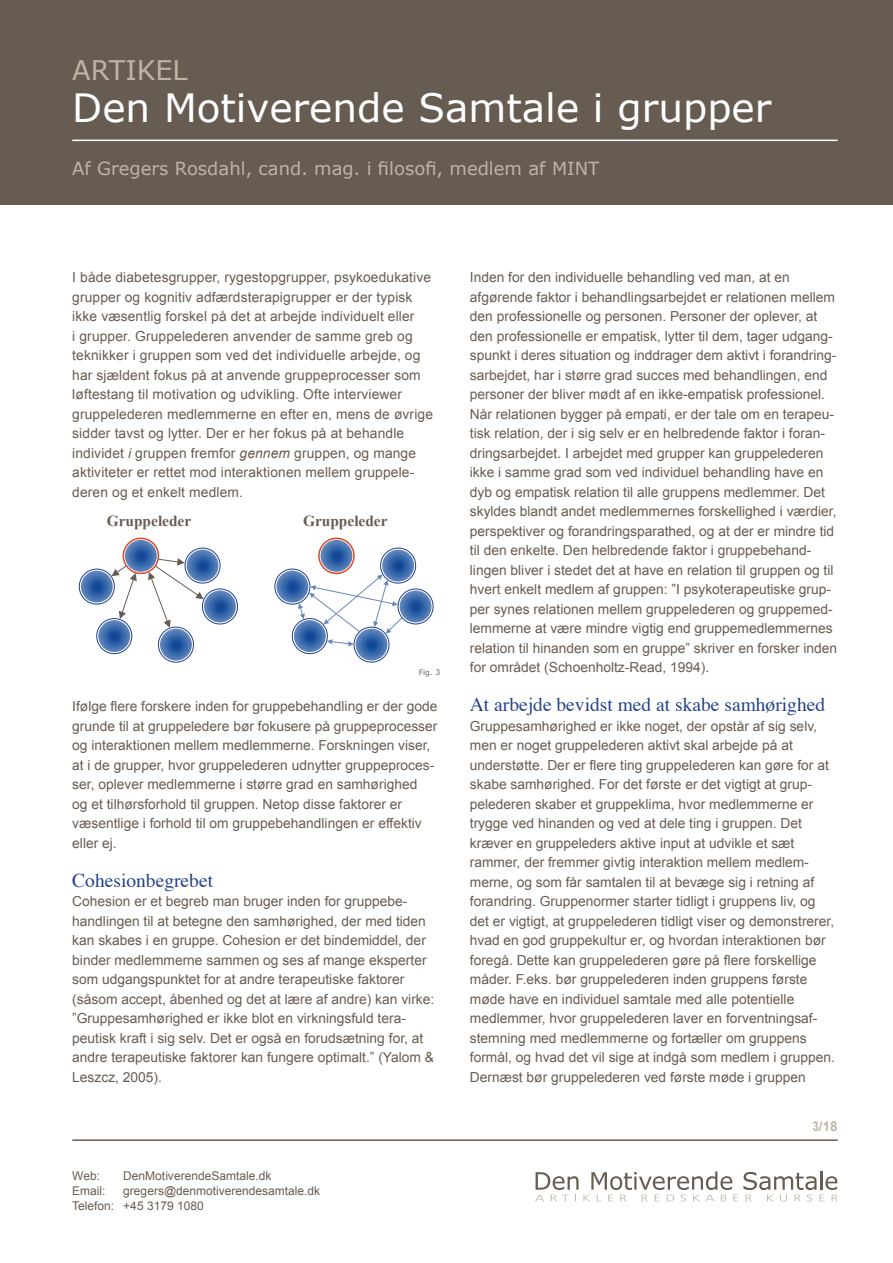
<style>
.page{position:relative;width:893px;height:1263px;background:#fff}
.page>*{position:absolute;margin:0;border:0;box-sizing:border-box;transform-origin:0 0}
.t1{font:39px "Verdana";color:#fff}
.t2{font:27px "Verdana";color:#bcb5a4}
.t3{font:19.5px "Times";color:#23418b}
.t4{font:18px "Verdana";color:#bcb5a4}
.t5{font:700 15.3px "Times New Roman";color:#675c53}
.t6{font:13.8px/19.5px "Arial";color:#675c52}
.t7{font:700 13.5px "Arial";color:#bcb5a4;scale:.8 1}
.t8{font:12px/15px "Arial";color:#675c52}
.t9{font:7.5px "Verdana";color:#675c52}
.s1{font-style:italic}
</style>
<div class="page">
<div style="left:0;top:0;width:893px;height:204px;background:#675c52"></div>
<hr style="left:72px;top:140px;width:766px;height:1px;background:#fff">
<hr style="left:72px;top:1139px;width:766px;height:2px;background:#675c52">
<svg style="left:535px;top:1171px;width:303px;height:30px"></svg>
<svg style="left:274px;top:537px;width:160px;height:126px"></svg>
<svg style="left:78px;top:537px;width:160px;height:126px"></svg>
<h2 class="t2" style="left:72px;top:52px;width:117px">ARTIKEL</h2>
<h1 class="t1" style="left:72px;top:81px;width:701px">Den Motiverende Samtale i grupper</h1>
<h3 class="t4" style="left:72px;top:156px;width:528px">Af Gregers Rosdahl, cand. mag. i filosofi, medlem af MINT</h3>
<p class="t6" style="left:72px;top:268px;width:362px">I både diabetesgrupper, rygestopgrupper, psykoedukative grupper og kognitiv adfærdsterapigrupper er der typisk ikke væsentlig forskel på det at arbejde individuelt eller<br>i grupper. Gruppelederen anvender de samme greb og teknikker i gruppen som ved det individuelle arbejde, og har sjældent fokus på at anvende gruppeprocesser som løftestang til motivation og udvikling. Ofte interviewer gruppelederen medlemmerne en efter en, mens de øvrige sidder tavst og lytter. Der er her fokus på at behandle individet <span class="s1">i</span> gruppen fremfor <span class="s1">gennem</span> gruppen, og mange aktiviteter er rettet mod interaktionen mellem gruppele&shy;deren og et enkelt medlem.</p>
<p class="t5" style="left:107px;top:511px;width:86px">Gruppeleder</p>
<p class="t5" style="left:303px;top:511px;width:86px">Gruppeleder</p>
<p class="t9" style="left:419px;top:667px;width:23px">Fig. 3</p>
<p class="t6" style="left:72px;top:697px;width:367px">Ifølge flere forskere inden for gruppebehandling er der gode grunde til at gruppeledere bør fokusere på gruppeprocesser og interaktionen mellem medlemmerne. Forskningen viser, at i de grupper, hvor gruppelederen udnytter gruppeproces&shy;ser, oplever medlemmerne i større grad en samhørighed<br>og et tilhørsforhold til gruppen. Netop disse faktorer er væsentlige i forhold til om gruppebehandlingen er effektiv eller ej.</p>
<h3 class="t3" style="left:72px;top:862px;width:142px">Cohesionbegrebet</h3>
<p class="t6" style="left:72px;top:892px;width:364px">Cohesion er et begreb man bruger inden for gruppebe&shy;handlingen til at betegne den samhørighed, der med tiden kan skabes i en gruppe. Cohesion er det bindemiddel, der binder medlemmerne sammen og ses af mange eksperter som udgangspunktet for at andre terapeutiske faktorer (såsom accept, åbenhed og det at lære af andre) kan virke: ”Gruppesamhørighed er ikke blot en virkningsfuld tera&shy;peutisk kraft i sig selv. Det er også en forudsætning for, at andre terapeutiske faktorer kan fungere optimalt.” (Yalom &amp; Leszcz, 2005).</p>
<p class="t8" style="left:72px;top:1168px;width:29px">Web:</p>
<p class="t8" style="left:123px;top:1168px;width:150px">DenMotiverendeSamtale.dk</p>
<p class="t8" style="left:72px;top:1183px;width:35px">Email:</p>
<p class="t8" style="left:72px;top:1183px;width:249px;text-indent:51px">gregers@denmotiverendesamtale.dk<br>Telefon: +45 3179 1080</p>
<p class="t6" style="left:470px;top:268px;width:369px">Inden for den individuelle behandling ved man, at en afgørende faktor i behandlingsarbejdet er relationen mellem den professionelle og personen. Personer der oplever, at den professionelle er empatisk, lytter til dem, tager udgang&shy;spunkt i deres situation og inddrager dem aktivt i forandring&shy;sarbejdet, har i større grad succes med behandlingen, end personer der bliver mødt af en ikke-empatisk professionel.<br>Når relationen bygger på empati, er der tale om en terapeu&shy;tisk relation, der i sig selv er en helbredende faktor i foran&shy;dringsarbejdet. I arbejdet med grupper kan gruppelederen ikke i samme grad som ved individuel behandling have en dyb og empatisk relation til alle gruppens medlemmer. Det skyldes blandt andet medlemmernes forskellighed i værdier, perspektiver og forandringsparathed, og at der er mindre tid til den enkelte. Den helbredende faktor i gruppebehand&shy;lingen bliver i stedet det at have en relation til gruppen og til hvert enkelt medlem af gruppen: ”I psykoterapeutiske grup&shy;per synes relationen mellem gruppelederen og gruppemed&shy;lemmerne at være mindre vigtig end gruppemedlemmernes relation til hinanden som en gruppe” skriver en forsker inden for området (Schoenholtz-Read, 1994).</p>
<h3 class="t3" style="left:470px;top:686px;width:357px">At arbejde bevidst med at skabe samhørighed</h3>
<p class="t6" style="left:470px;top:716px;width:367px">Gruppesamhørighed er ikke noget, der opstår af sig selv, men er noget gruppelederen aktivt skal arbejde på at understøtte. Der er flere ting gruppelederen kan gøre for at skabe samhørighed. For det første er det vigtigt at grup&shy;pelederen skaber et gruppeklima, hvor medlemmerne er trygge ved hinanden og ved at dele ting i gruppen. Det kræver en gruppeleders aktive input at udvikle et sæt rammer, der fremmer givtig interaktion mellem medlem&shy;merne, og som får samtalen til at bevæge sig i retning af forandring. Gruppenormer starter tidligt i gruppens liv, og det er vigtigt, at gruppelederen tidligt viser og demonstrerer, hvad en god gruppekultur er, og hvordan interaktionen bør foregå. Dette kan gruppelederen gøre på flere forskellige måder. F.eks. bør gruppelederen inden gruppens første møde have en individuel samtale med alle potentielle medlemmer, hvor gruppelederen laver en forventningsaf&shy;stemning med medlemmerne og fortæller om gruppens formål, og hvad det vil sige at indgå som medlem i gruppen.<br>Dernæst bør gruppelederen ved første møde i gruppen</p>
<p class="t7" style="left:813px;top:1117px;width:32px">3/18</p>
</div>
